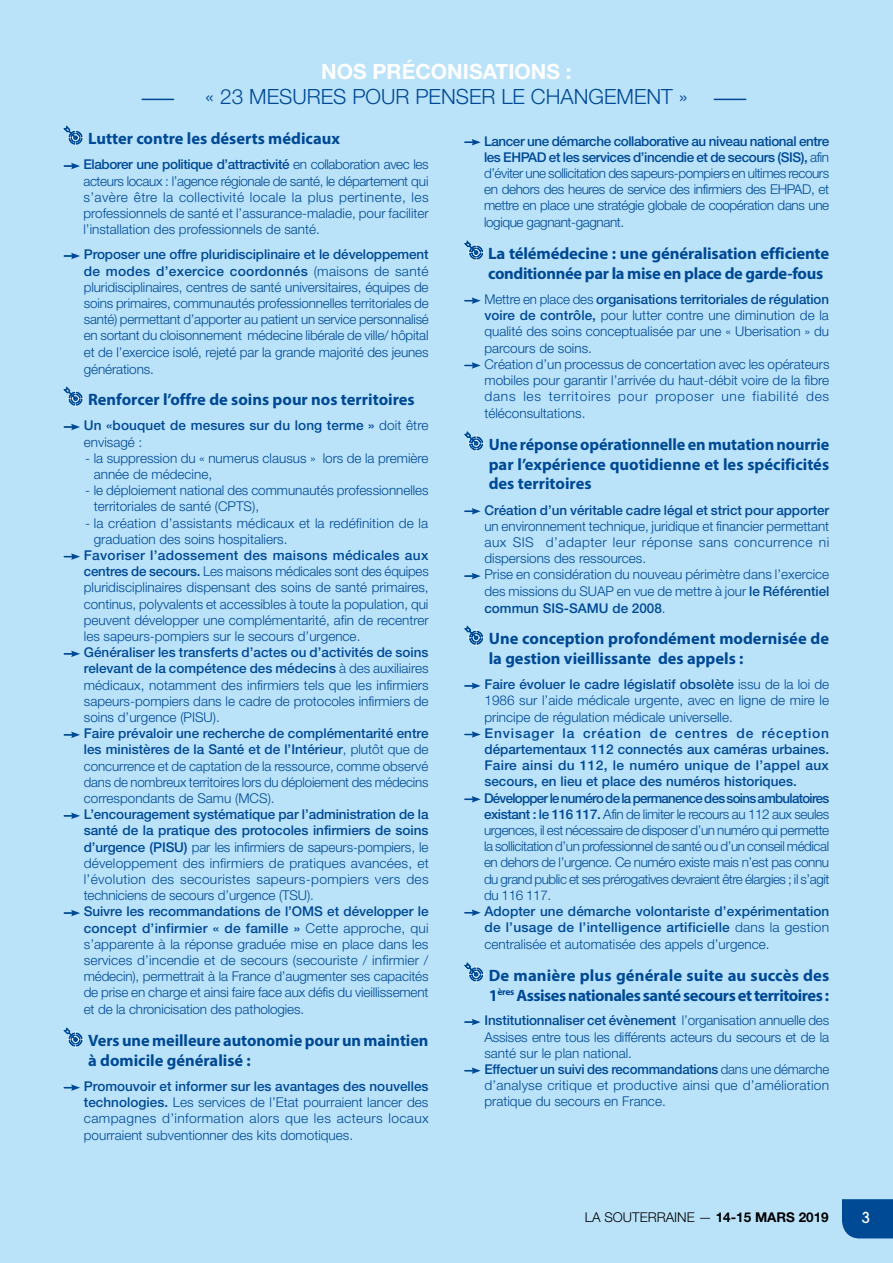
<style>
.page{position:relative;width:893px;height:1263px;background:#bae3fa}
.page>*{position:absolute;margin:0;border:0;box-sizing:border-box;transform-origin:0 0}
.t1{font:300 21px "Helvetica Neue";color:#004994}
.t2{font:700 21px "Helvetica Neue";color:#fff}
.t3{font:700 16.5px/19.8px "Myriad Pro";color:#004994}
.t4{font:700 16.5px/19.8px "Myriad Pro";letter-spacing:-.03em;color:#004994}
.t5{font:500 15px "Avant Garde";color:#fff}
.t6{font:300 13.5px/16.2px "Helvetica Neue";color:#004994;text-align:justify}
.t7{font:300 13.5px/16.2px "Helvetica Neue";letter-spacing:-.03em;color:#004994}
.t8{font:500 13.5px/16.6px "Helvetica Neue";letter-spacing:.005em;color:#004994}
.t9{font:300 13.5px "Helvetica Neue";color:#000}
.s1{font-weight:500}
.s2{font-weight:300}
.s3{font-weight:700}
</style>
<div class="page">
<svg style="left:63px;top:125px;width:21px;height:21px"></svg>
<svg style="left:64px;top:163px;width:16px;height:6px"></svg>
<svg style="left:64px;top:253px;width:16px;height:6px"></svg>
<svg style="left:63px;top:386px;width:21px;height:21px"></svg>
<svg style="left:64px;top:424px;width:16px;height:6px"></svg>
<svg style="left:64px;top:553px;width:16px;height:7px"></svg>
<svg style="left:64px;top:650px;width:16px;height:7px"></svg>
<svg style="left:64px;top:731px;width:16px;height:7px"></svg>
<svg style="left:64px;top:812px;width:16px;height:7px"></svg>
<svg style="left:64px;top:910px;width:16px;height:6px"></svg>
<svg style="left:63px;top:1027px;width:21px;height:21px"></svg>
<svg style="left:64px;top:1084px;width:16px;height:7px"></svg>
<svg style="left:465px;top:139px;width:16px;height:7px"></svg>
<svg style="left:464px;top:240px;width:20px;height:21px"></svg>
<svg style="left:465px;top:297px;width:16px;height:7px"></svg>
<svg style="left:465px;top:362px;width:16px;height:7px"></svg>
<svg style="left:464px;top:431px;width:20px;height:21px"></svg>
<svg style="left:465px;top:508px;width:16px;height:7px"></svg>
<svg style="left:465px;top:573px;width:16px;height:6px"></svg>
<svg style="left:464px;top:625px;width:20px;height:21px"></svg>
<svg style="left:465px;top:683px;width:16px;height:6px"></svg>
<svg style="left:465px;top:731px;width:16px;height:7px"></svg>
<svg style="left:465px;top:796px;width:16px;height:7px"></svg>
<svg style="left:465px;top:909px;width:16px;height:7px"></svg>
<svg style="left:464px;top:962px;width:20px;height:21px"></svg>
<svg style="left:465px;top:1019px;width:16px;height:6px"></svg>
<svg style="left:465px;top:1067px;width:16px;height:7px"></svg>
<hr style="left:142px;top:99px;width:32px;height:1px;background:#004994">
<hr style="left:714px;top:99px;width:32px;height:1px;background:#004994">
<div style="left:842px;top:1199px;width:51px;height:39px;background:#004994"></div>
<h1 class="t2" style="left:321px;top:58px;width:252px">NOS PRÉCONISATIONS :</h1>
<h1 class="t1" style="left:205px;top:83px;width:484px">« 23 MESURES POUR PENSER LE CHANGEMENT »</h1>
<p class="t3" style="left:88px;top:128px;width:253px">Lutter contre les déserts médicaux</p>
<p class="t6" style="left:83px;top:156px;width:347px"><span class="s1">Elaborer une politique d’attractivité</span> en collaboration avec les acteurs locaux : l’agence régionale de santé, le département qui s’avère être la collectivité locale la plus pertinente, les professionnels de santé et l’assurance-maladie, pour faciliter l’installation des professionnels de santé.</p>
<p class="t6" style="left:84px;top:246px;width:347px"><span class="s1">Proposer une offre pluridisciplinaire et le développement de modes d’exercice coordonnés</span> (maisons de santé pluridisciplinaires, centres de santé universitaires, équipes de soins primaires, communautés professionnelles territoriales de santé) permettant d’apporter au patient un service personnalisé en sortant du cloisonnement médecine libérale de ville/ hôpital et de l’exercice isolé, rejeté par la grande majorité des jeunes générations.</p>
<p class="t3" style="left:88px;top:389px;width:328px">Renforcer l’offre de soins pour nos territoires</p>
<p class="t8" style="left:84px;top:417px;width:346px;line-height:16.2px">Un «bouquet de mesures sur du long terme » <span class="s2">doit être envisagé :</span></p>
<p class="t6" style="left:94px;top:449px;width:336px;text-indent:-9px">- la suppression du « numerus clausus » lors de la première année de médecine,</p>
<p class="t6" style="left:94px;top:482px;width:336px;text-indent:-9px">- le déploiement national des communautés professionnelles territoriales de santé (CPTS),</p>
<p class="t6" style="left:94px;top:514px;width:336px;text-indent:-9px">- la création d’assistants médicaux et la redéfinition de la graduation des soins hospitaliers.</p>
<p class="t6" style="left:84px;top:547px;width:346px"><span class="s1">Favoriser l’adossement des maisons médicales aux centres de secours.</span> Les maisons médicales sont des équipes pluridisciplinaires dispensant des soins de santé primaires, continus, polyvalents et accessibles à toute la population, qui peuvent développer une complémentarité, afin de recentrer les sapeurs-pompiers sur le secours d’urgence.</p>
<p class="t6" style="left:84px;top:644px;width:346px"><span class="s1">Généraliser les transferts d’actes ou d’activités de soins relevant de la compétence des médecins</span> à des auxiliaires médicaux, notamment des infirmiers tels que les infirmiers sapeurs-pompiers dans le cadre de protocoles infirmiers de soins d’urgence (PISU).</p>
<p class="t6" style="left:84px;top:725px;width:346px"><span class="s1">Faire prévaloir une recherche de complémentarité entre les ministères de la Santé et de l’Intérieur</span>, plutôt que de concurrence et de captation de la ressource, comme observé dans de nombreux territoires lors du déploiement des médecins correspondants de Samu (MCS).</p>
<p class="t6" style="left:84px;top:806px;width:346px"><span class="s1">L’encouragement systématique par l’administration de la santé de la pratique des protocoles infirmiers de soins d’urgence (PISU)</span> par les infirmiers de sapeurs-pompiers, le développement des infirmiers de pratiques avancées, et l’évolution des secouristes sapeurs-pompiers vers des techniciens de secours d’urgence (TSU).</p>
<p class="t6" style="left:84px;top:903px;width:346px"><span class="s1">Suivre les recommandations de l’OMS et développer le concept d’infirmier « de famille »</span> Cette approche, qui s’apparente à la réponse graduée mise en place dans les services d’incendie et de secours (secouriste / infirmier / médecin), permettrait à la France d’augmenter ses capacités de prise en charge et ainsi faire face aux défis du vieillissement et de la chronicisation des pathologies.</p>
<p class="t3" style="left:88px;top:1030px;width:342px">Vers une meilleure autonomie pour un maintien à domicile généralisé :</p>
<p class="t6" style="left:84px;top:1078px;width:346px"><span class="s1">Promouvoir et informer sur les avantages des nouvelles technologies.</span> Les services de l’Etat pourraient lancer des campagnes d’information alors que les acteurs locaux pourraient subventionner des kits domotiques.</p>
<p class="t6" style="left:484px;top:132px;width:347px"><span class="s1">Lancer une démarche collaborative au niveau national entre les EHPAD et les services d’incendie et de secours (SIS),</span> afin d’éviter une sollicitation des sapeurs-pompiers en ultimes recours en dehors des heures de service des infirmiers des EHPAD, et mettre en place une stratégie globale de coopération dans une logique gagnant-gagnant.</p>
<p class="t3" style="left:488px;top:243px;width:343px">La télémédecine : une généralisation efficiente conditionnée par la mise en place de garde-fous</p>
<p class="t6" style="left:484px;top:291px;width:347px;text-align:left">Mettre en place des <span class="s1">organisations territoriales de régulation voire de contrôle,</span> pour lutter contre une diminution de la qualité des soins conceptualisée par une « Uberisation » du parcours de soins.<br>Création d’un processus de concertation avec les opérateurs mobiles pour garantir l’arrivée du haut-débit voire de la fibre dans les territoires pour proposer une fiabilité des téléconsultations.</p>
<p class="t3" style="left:489px;top:434px;width:342px;text-align:justify">Une réponse opérationnelle en mutation nourrie par l’expérience quotidienne et les spécificités des territoires</p>
<p class="t8" style="left:484px;top:501px;width:346px">Création d’un véritable cadre légal et strict pour apporter</p>
<p class="t6" style="left:484px;top:517px;width:346px;text-align:left">un environnement technique, juridique et financier permettant aux SIS d’adapter leur réponse sans concurrence ni dispersions des ressources.<br>Prise en considération du nouveau périmètre dans l’exercice des missions du SUAP en vue de mettre à jour <span class="s1">le Référentiel commun SIS-SAMU de 2008</span>.</p>
<p class="t3" style="left:489px;top:628px;width:342px">Une conception profondément modernisée de la gestion vieillissante des appels :</p>
<p class="t6" style="left:484px;top:676px;width:346px"><span class="s1">Faire évoluer le cadre législatif obsolète</span> issu de la loi de 1986 sur l’aide médicale urgente, avec en ligne de mire le principe de régulation médicale universelle.</p>
<p class="t7" style="left:484px;top:725px;width:347px"><span class="s1">Envisager la création de centres de réception départementaux 112 connectés aux caméras urbaines.<br>Faire ainsi du 112, le numéro unique de l’appel aux secours, en lieu et place des numéros historiques.<br>Développer le numéro de la permanence des soins ambulatoires existant : le 116 117.</span> Afin de limiter le recours au 112 aux seules urgences, il est nécessaire de disposer d’un numéro qui permette la sollicitation d’un professionnel de santé ou d’un conseil médical en dehors de l’urgence. Ce numéro existe mais n’est pas connu du grand public et ses prérogatives devraient être élargies ; il s’agit du 116 117.</p>
<p class="t8" style="left:484px;top:903px;width:346px;text-align:justify">Adopter une démarche volontariste d’expérimentation de l’usage de l’intelligence artificielle <span class="s2">dans la gestion centralisée et automatisée des appels d’urgence.</span></p>
<p class="t4" style="left:489px;top:965px;width:342px">De manière plus générale suite au succès des<br>1<sup>ères</sup> Assises nationales santé secours et territoires :</p>
<p class="t6" style="left:484px;top:1012px;width:346px;text-align:left"><span class="s1">Institutionnaliser cet évènement</span> l’organisation annuelle des Assises entre tous les différents acteurs du secours et de la santé sur le plan national.<br><span class="s1">Effectuer un suivi des recommandations</span> dans une démarche d’analyse critique et productive ainsi que d’amélioration pratique du secours en France.</p>
<p class="t9" style="left:585px;top:1209px;width:245px">LA SOUTERRAINE — <span class="s3">14-15 MARS 2019</span></p>
<p class="t5" style="left:862px;top:1208px;width:10px">3</p>
</div>
